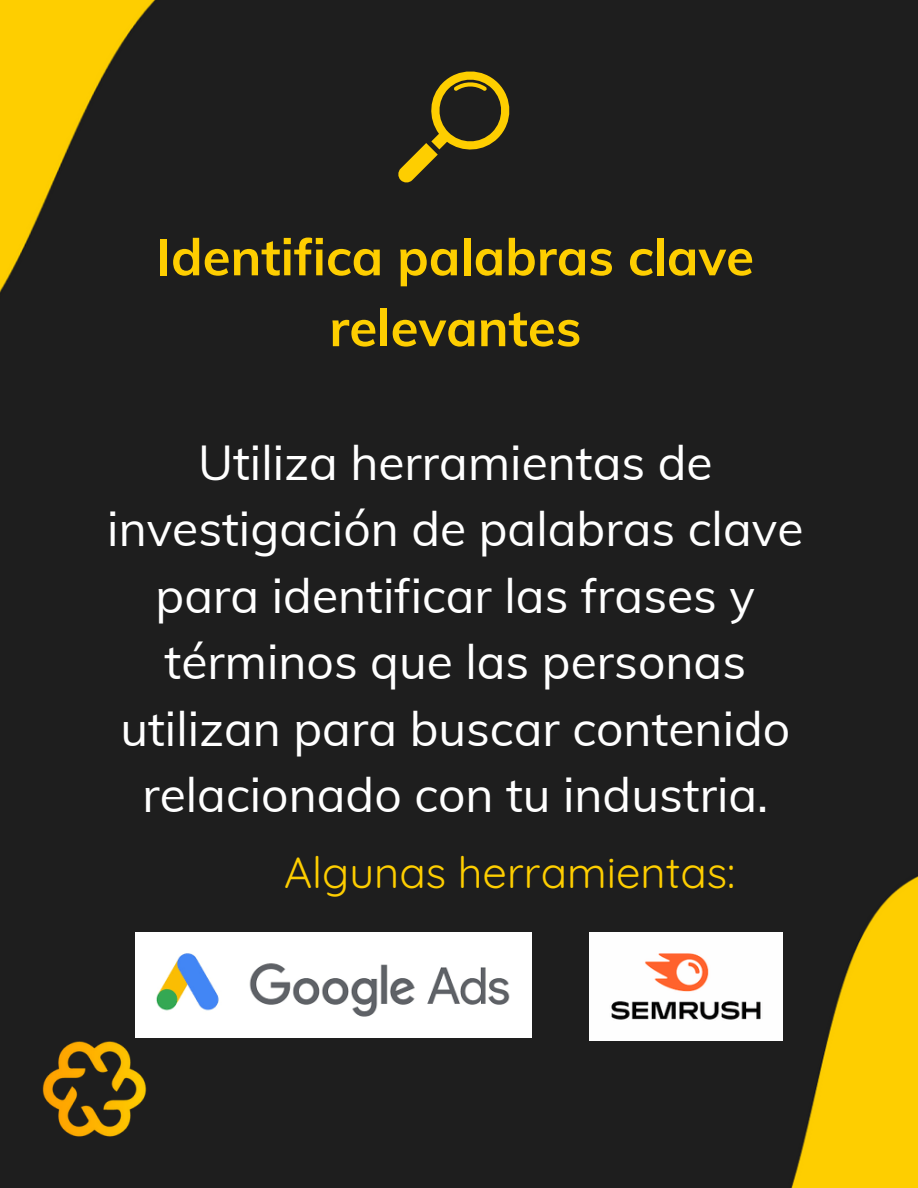
<style>
.page{position:relative;width:918px;height:1188px;background:#1e1e1e}
.page>*{position:absolute;margin:0;border:0;box-sizing:border-box;transform-origin:0 0}
.t1{font:700 51px/70.8px "Muli";color:#fece00;text-align:center}
.t2{font:48px/66.3px "Muli";color:#fff;text-align:center}
.t3{font:43.5px "Quicksand";color:#fece00}
</style>
<div class="page">
<img style="left:0;top:1008px;width:184px;height:137px">
<svg style="left:398px;top:68px;width:115px;height:115px;background:#4c4217"></svg>
<img style="left:136px;top:932px;width:396px;height:105px">
<img style="left:590px;top:932px;width:192px;height:108px">
<p class="t1" style="left:157px;top:221px;width:599px">Identifica palabras clave relevantes</p>
<p class="t2" style="left:107px;top:429px;width:698px">Utiliza herramientas de investigación de palabras clave para identificar las frases y términos que las personas utilizan para buscar contenido relacionado con tu industria.</p>
<p class="t3" style="left:284px;top:845px;width:453px">Algunas herramientas:</p>
</div>
